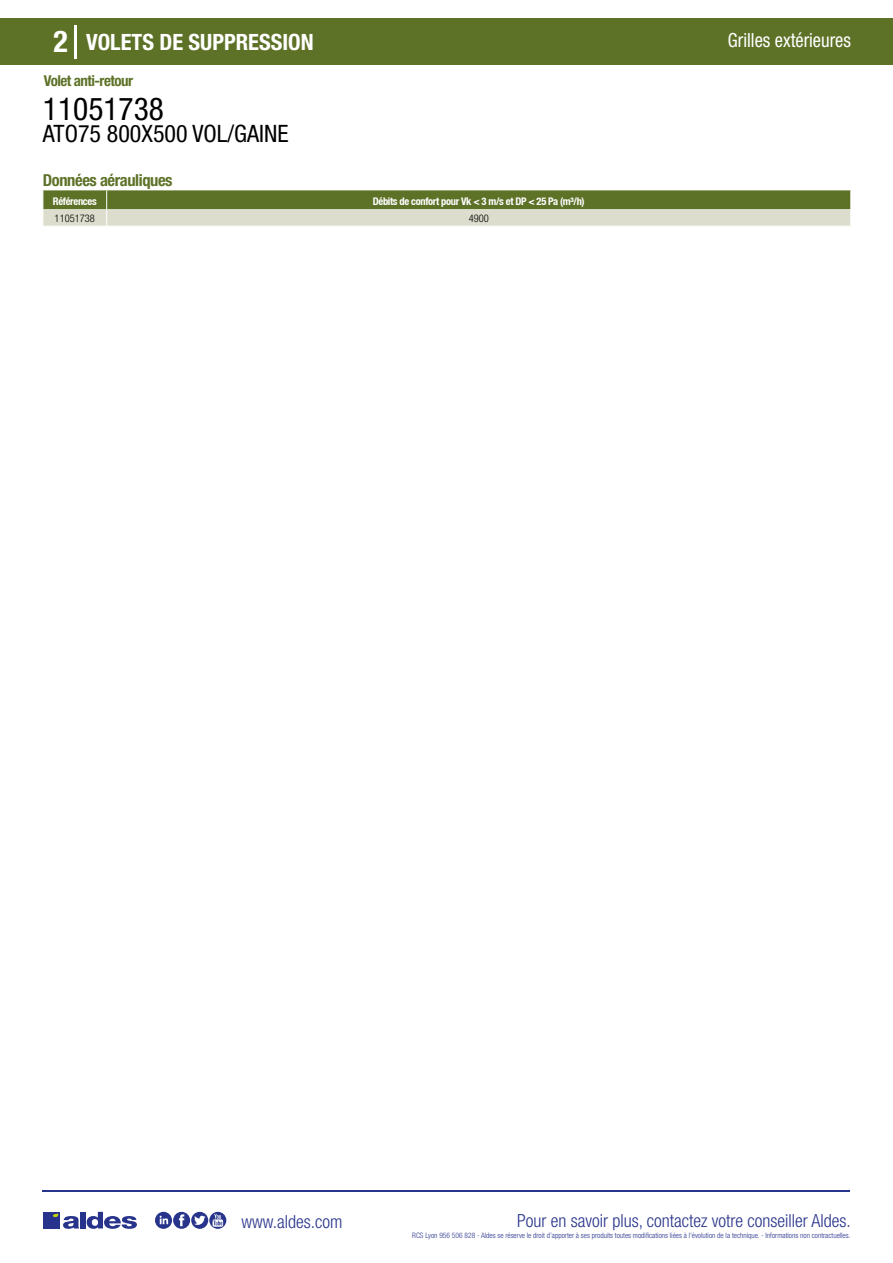
<style>
.page{position:relative;width:893px;height:1263px;background:#fff}
.page>*{position:absolute;margin:0;border:0;box-sizing:border-box;transform-origin:0 0}
.t1{font:condensed 31.5px "Helvetica Neue LT Std";color:#000}
.t2{font:700 condensed 30px "Helvetica Neue LT Std";color:#fff}
.t3{font:condensed 24px "Helvetica Neue LT Std";color:#000}
.t4{font:700 condensed 22.5px "Helvetica Neue LT Std";color:#fff}
.t5{font:condensed 19.5px "Helvetica Neue LT Std";color:#fff;scale:.95 1}
.t6{font:300 condensed 18px "Helvetica Neue";color:#28348b}
.t7{font:700 condensed 16.5px "Helvetica Neue LT Std";letter-spacing:-.025em;color:#5d7227}
.t8{font:700 condensed 15px "Helvetica Neue LT Std";letter-spacing:-.035em;color:#5d7227}
.t9{font:700 condensed 10.5px "Helvetica Neue";letter-spacing:-.03em;color:#fff}
.t10{font:300 condensed 10.5px "Helvetica Neue";color:#000}
.t11{font:300 condensed 7.5px "Helvetica Neue";color:#28348b}
</style>
<div class="page">
<div style="left:0;top:18px;width:893px;height:46px;background:#5d7227"></div>
<hr style="left:74px;top:25px;width:2px;height:33px;background:#fff">
<hr style="left:43px;top:1190px;width:807px;height:1px;background:#28348b">
<svg style="left:155px;top:1212px;width:71px;height:17px"></svg>
<div style="left:43px;top:1212px;width:17px;height:16px;background:#28348b"></div>
<div style="left:80px;top:1212px;width:6px;height:16px;background:#28348b"></div>
<svg style="left:87px;top:1212px;width:50px;height:17px"></svg>
<svg style="left:53px;top:1213px;width:26px;height:16px"></svg>
<svg style="left:43px;top:190px;width:808px;height:36px;background:#9ba678"></svg>
<h2 class="t2" style="left:54px;top:24px;width:16px">2</h2>
<h3 class="t4" style="left:86px;top:28px;width:229px">VOLETS DE SUPPRESSION</h3>
<h3 class="t5" style="left:728px;top:29px;width:131px">Grilles extérieures</h3>
<h3 class="t8" style="left:44px;top:71px;width:91px">Volet anti-retour</h3>
<h1 class="t1" style="left:43px;top:91px;width:122px">11051738</h1>
<h3 class="t3" style="left:43px;top:120px;width:247px">ATO75 800X500 VOL/GAINE</h3>
<h3 class="t7" style="left:43px;top:170px;width:131px">Données aérauliques</h3>
<h3 class="t9" style="left:53px;top:195px;width:45px">Références</h3>
<h3 class="t9" style="left:373px;top:195px;width:213px">Débits de confort pour Vk &lt; 3 m/s et DP &lt; 25 Pa (m³/h)</h3>
<h3 class="t10" style="left:55px;top:212px;width:42px">11051738</h3>
<h3 class="t10" style="left:469px;top:212px;width:22px">4900</h3>
<h3 class="t6" style="left:241px;top:1211px;width:102px">www.aldes.com</h3>
<h3 class="t6" style="left:517px;top:1211px;width:335px">Pour en savoir plus, contactez votre conseiller Aldes.</h3>
<p class="t11" style="left:412px;top:1230px;width:440px">RCS Lyon 956 506 828 - Aldes se réserve le droit d’apporter à ses produits toutes modifications liées à l’évolution de la technique. - Informations non contractuelles.</p>
</div>
